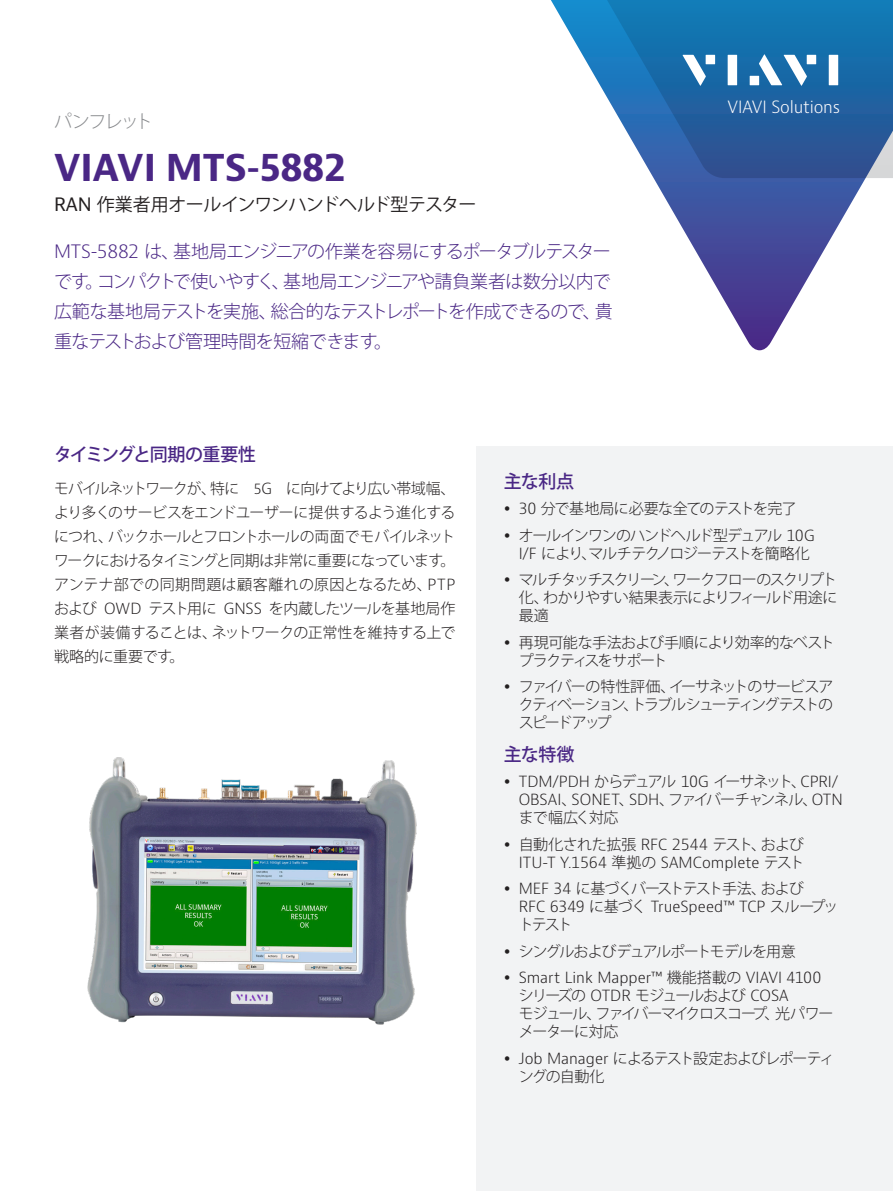
<style>
.page{position:relative;width:893px;height:1191px;background:#fff}
.page>*{position:absolute;margin:0;border:0;box-sizing:border-box;transform-origin:0 0}
.H1_Brand_Sub-Brand_2{font:700 36px "Bernino Sans";color:#4a2785}
.P_Intro_12_20{font:300 18px/30px "Koz Go Pro";letter-spacing:-.055em;color:#4a2785}
.H3_Product_Descripto{font:18px "Koz Go Pro";letter-spacing:-.02em;color:#231f20}
.H2_Heading_Purple_12{font:500 18px "Koz Go Pro";letter-spacing:-.075em;color:#4a2785}
.H2_Bullet_Heading_Pu{font:500 18px "Koz Go Pro";letter-spacing:-.02em;color:#4a2785}
.P_DocType{font:300 18px "Koz Go Pro";letter-spacing:-.08em;color:#87898c}
.t1{font:300 16.5px "Bernino Sans";letter-spacing:-.01em;color:#fff}
.P_Bulleted_Features{font:300 15px/18px "Koz Go Pro";letter-spacing:-.08em;color:#231f20}
.P_10_16{font:300 15px/24px "Koz Go Pro";letter-spacing:-.035em;color:#231f20;text-align:justify}
.P_Bulleted_Features-2{font:300 15px/18px "Koz Go Pro";letter-spacing:-.105em;color:#231f20}
.P_Bulleted_Features-3{font:300 15px/18px "Koz Go Pro";letter-spacing:-.125em;color:#231f20}
.P_Bulleted_Features-4{font:300 15px/18px "Bernino Sans";letter-spacing:.005em;color:#231f20}
.P_Bulleted_Features-5{font:300 15px/18px "Koz Go Pro";letter-spacing:-.05em;color:#231f20}
.P_Bulleted_Features-6{font:300 15px "Koz Go Pro";letter-spacing:-.035em;color:#231f20}
.s1{font-family:"Koz Go Pro"}
.s2{font-family:"Bernino Sans"}
</style>
<div class="page">
<svg style="left:653px;top:178px;width:213px;height:172px"></svg>
<svg style="left:551px;top:0;width:342px;height:178px"></svg>
<svg style="left:682px;top:55px;width:24px;height:31px"></svg>
<div style="left:706px;top:55px;width:9px;height:9px;background:#fff"></div>
<div style="left:728px;top:55px;width:9px;height:30px;background:#fff"></div>
<div style="left:807px;top:55px;width:9px;height:9px;background:#fff"></div>
<div style="left:829px;top:55px;width:9px;height:30px;background:#fff"></div>
<svg style="left:759px;top:54px;width:48px;height:32px"></svg>
<div style="left:750px;top:76px;width:9px;height:9px;background:#fff"></div>
<div style="left:477px;top:446px;width:416px;height:745px;background:#f2f3f4"></div>
<img style="left:87px;top:757px;width:330px;height:268px">
<p class="P_DocType" style="left:54px;top:110px;width:100px">パンフレット</p>
<p class="H1_Brand_Sub-Brand_2" style="left:54px;top:145px;width:293px">VIAVI MTS<span class="s1">-</span>5882</p>
<p class="H3_Product_Descripto" style="left:54px;top:193px;width:424px"><span class="s2">RAN</span> 作業者用オールインワンハンドヘルド型テスター</p>
<p class="P_Intro_12_20" style="left:54px;top:237px;width:560px"><span class="s2">MTS</span>-<span class="s2">5882</span> は、基地局エンジニアの作業を容易にするポータブルテスターです。コンパクトで使いやすく、基地局エンジニアや請負業者は数分以内で広範な基地局テストを実施、総合的なテストレポートを作成できるので、貴重なテストおよび管理時間を短縮できます。</p>
<p class="t1" style="left:728px;top:96px;width:114px">VIAVI Solutions</p>
<p class="H2_Heading_Purple_12" style="left:54px;top:443px;width:203px">タイミングと同期の重要性</p>
<p class="P_10_16" style="left:54px;top:476px;width:403px">モバイルネットワークが、特に <span class="s2">5G</span> に向けてより広い帯域幅、より多くのサービスをエンドユーザーに提供するよう進化するにつれ、バックホールとフロントホールの両面でモバイルネットワークにおけるタイミングと同期は非常に重要になっています。アンテナ部での同期問題は顧客離れの原因となるため、<span class="s2">PTP</span>および <span class="s2">OWD</span> テスト用に <span class="s2">GNSS</span> を内蔵したツールを基地局作業者が装備することは、ネットワークの正常性を維持する上で戦略的に重要です。</p>
<p class="H2_Bullet_Heading_Pu" style="left:504px;top:469px;width:72px">主な利点</p>
<p class="P_Bulleted_Features-6" style="left:519px;top:499px;width:280px"><span class="s2">30</span> 分で基地局に必要な全てのテストを完了</p>
<p class="P_Bulleted_Features" style="left:519px;top:526px;width:298px">オールインワンのハンドヘルド型デュアル <span class="s2">10G<br>I</span>/<span class="s2">F</span> により、マルチテクノロジーテストを簡略化</p>
<p class="P_Bulleted_Features" style="left:519px;top:571px;width:320px;text-align:justify">マルチタッチスクリーン、ワークフローのスクリプト化、わかりやすい結果表示によりフィールド用途に最適</p>
<p class="P_Bulleted_Features-5" style="left:519px;top:633px;width:318px">再現可能な手法および手順により効率的なベストプラクティスをサポート</p>
<p class="P_Bulleted_Features" style="left:519px;top:678px;width:316px;text-align:justify">ファイバーの特性評価、イーサネットのサービスアクティベーション、トラブルシューティングテストのスピードアップ</p>
<p class="H2_Bullet_Heading_Pu" style="left:504px;top:742px;width:72px">主な特徴</p>
<p class="P_Bulleted_Features-2" style="left:519px;top:773px;width:326px"><span class="s2">TDM</span>/<span class="s2">PDH</span> からデュアル <span class="s2">10G</span> イーサネット、<span class="s2">CPRI</span>/<br><span class="s2">OBSAI</span>、<span class="s2">SONET</span>、<span class="s2">SDH</span>、ファイバーチャンネル、<span class="s2">OTN</span>まで幅広く対応</p>
<p class="P_Bulleted_Features-4" style="left:519px;top:835px;width:287px"><span class="s1">自動化された拡張</span> RFC 2544 <span class="s1">テスト、および<br></span>ITU<span class="s1">-</span>T Y.1564 <span class="s1">準拠の</span> SAMComplete <span class="s1">テスト</span></p>
<p class="P_Bulleted_Features-3" style="left:519px;top:880px;width:321px"><span class="s2">MEF 34</span> に基づくバーストテスト手法、および<br><span class="s2">RFC 6349</span> に基づく <span class="s2">TrueSpeed™ TCP</span> スループットテスト</p>
<p class="P_Bulleted_Features" style="left:519px;top:942px;width:279px">シングルおよびデュアルポートモデルを用意</p>
<p class="P_Bulleted_Features" style="left:519px;top:969px;width:316px"><span class="s2">Smart Link Mapper™</span> 機能搭載の <span class="s2">VIAVI 4100</span>シリーズの <span class="s2">OTDR</span> モジュールおよび <span class="s2">COSA<br></span>モジュール、ファイバーマイクロスコープ、光パワーメーターに対応</p>
<p class="P_Bulleted_Features" style="left:519px;top:1049px;width:317px"><span class="s2">Job Manager</span> によるテスト設定およびレポーティングの自動化</p>
</div>
